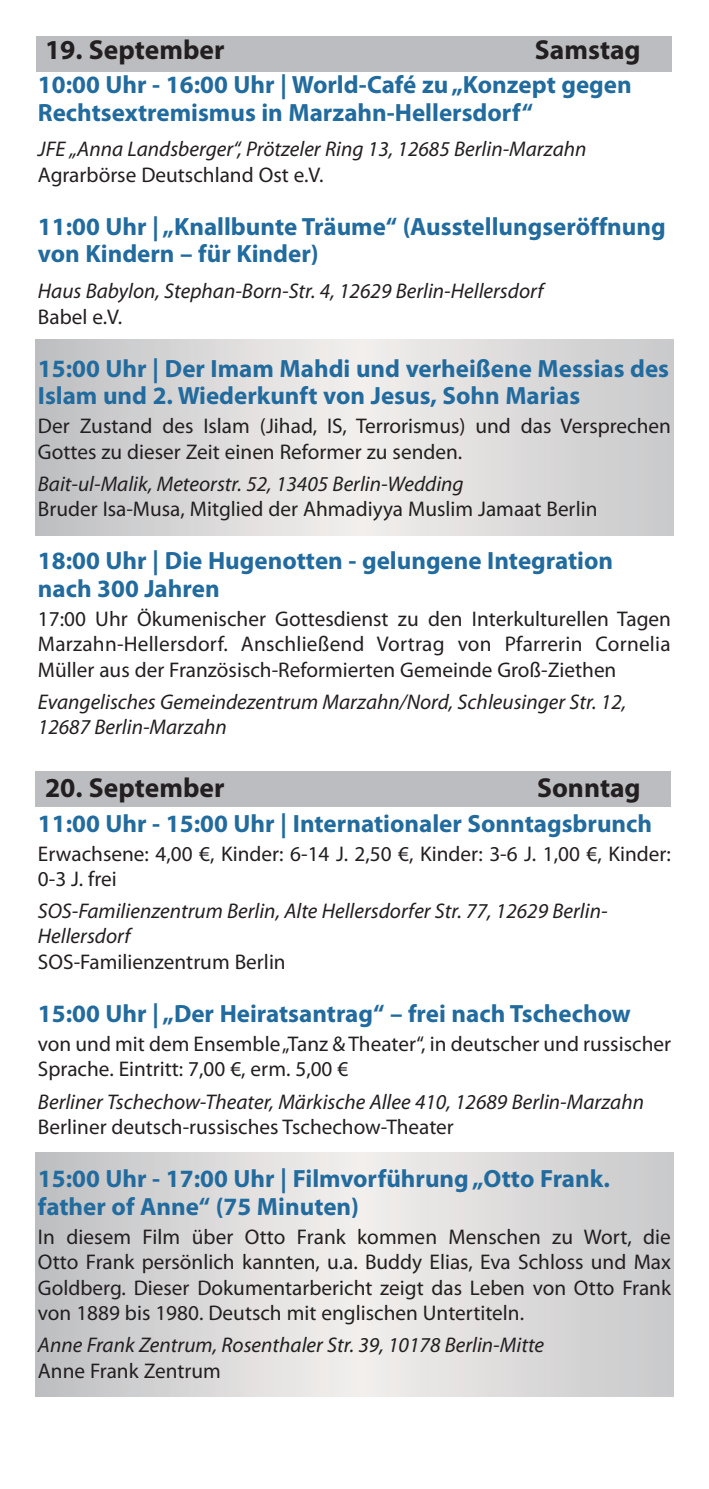
<style>
.page{position:relative;width:709px;height:1489px;background:#fff}
.page>*{position:absolute;margin:0;border:0;box-sizing:border-box;transform-origin:0 0}
.ev_Datum{font:700 27.5px "Myriad Pro";color:#231f20}
.Uhrzeit___Name_10pt{font:700 25px/27.5px "Myriad Pro";color:#226b9e}
.Copy{font:21.25px/25.5px "Myriad Pro";color:#231f20}
.Adresse{font:italic 21.25px/25px "Myriad Pro";color:#231f20}
</style>
<div class="page">
<svg style="left:35px;top:1152px;width:638px;height:244px;background:#dad9d9"></svg>
<svg style="left:35px;top:339px;width:638px;height:196px;background:#dad9d9"></svg>
<div style="left:35px;top:771px;width:636px;height:36px;background:#bcbdc0"></div>
<div style="left:37px;top:36px;width:635px;height:36px;background:#bcbdc0"></div>
<p class="ev_Datum" style="left:45px;top:31px;width:181px">19. September</p>
<p class="ev_Datum" style="left:535px;top:31px;width:107px">Samstag</p>
<p class="Uhrzeit___Name_10pt" style="left:38px;top:70px;width:595px">10:00 Uhr - 16:00 Uhr | World-Café zu „Konzept gegen<br>Rechtsextremismus in Marzahn-Hellersdorf“</p>
<p class="Adresse" style="left:38px;top:136px;width:550px">JFE „Anna Landsberger“, Prötzeler Ring 13, 12685 Berlin-Marzahn</p>
<p class="Copy" style="left:38px;top:162px;width:287px">Agrarbörse Deutschland Ost e.V.</p>
<p class="Uhrzeit___Name_10pt" style="left:38px;top:212px;width:629px">11:00 Uhr | „Knallbunte Träume“ (Ausstellungseröffnung von Kindern – für Kinder)</p>
<p class="Adresse" style="left:38px;top:278px;width:507px">Haus Babylon, Stephan-Born-Str. 4, 12629 Berlin-Hellersdorf</p>
<p class="Copy" style="left:38px;top:303px;width:86px">Babel e.V.</p>
<p class="Uhrzeit___Name_10pt" style="left:38px;top:353px;width:632px">15:00 Uhr | Der Imam Mahdi und verheißene Messias des<br>Islam und 2. Wiederkunft von Jesus, Sohn Marias</p>
<p class="Copy" style="left:38px;top:413px;width:634px">Der Zustand des Islam (Jihad, IS, Terrorismus) und das Versprechen<br>Gottes zu dieser Zeit einen Reformer zu senden.</p>
<p class="Adresse" style="left:38px;top:471px;width:427px">Bait-ul-Malik, Meteorstr. 52, 13405 Berlin-Wedding</p>
<p class="Copy" style="left:38px;top:496px;width:561px">Bruder Isa-Musa, Mitglied der Ahmadiyya Muslim Jamaat Berlin</p>
<p class="Uhrzeit___Name_10pt" style="left:38px;top:546px;width:577px">18:00 Uhr | Die Hugenotten - gelungene Integration nach 300 Jahren</p>
<p class="Copy" style="left:38px;top:605px;width:634px;text-align:justify">17:00 Uhr Ökumenischer Gottesdienst zu den Interkulturellen Tagen Marzahn-Hellersdorf. Anschließend Vortrag von Pfarrerin Cornelia Müller aus der Französisch-Reformierten Gemeinde Groß-Ziethen</p>
<p class="Adresse" style="left:38px;top:689px;width:590px">Evangelisches Gemeindezentrum Marzahn/Nord, Schleusinger Str. 12,<br>12687 Berlin-Marzahn</p>
<p class="ev_Datum" style="left:45px;top:769px;width:181px">20. September</p>
<p class="ev_Datum" style="left:537px;top:769px;width:105px">Sonntag</p>
<p class="Uhrzeit___Name_10pt" style="left:38px;top:808px;width:615px">11:00 Uhr - 15:00 Uhr | Internationaler Sonntagsbrunch</p>
<p class="Copy" style="left:38px;top:840px;width:634px">Erwachsene: 4,00 €, Kinder: 6-14 J. 2,50 €, Kinder: 3-6 J. 1,00 €, Kinder:<br>0-3 J. frei</p>
<p class="Adresse" style="left:38px;top:898px;width:571px">SOS-Familienzentrum Berlin, Alte Hellersdorfer Str. 77, 12629 Berlin-<br>Hellersdorf</p>
<p class="Copy" style="left:38px;top:948px;width:249px">SOS-Familienzentrum Berlin</p>
<p class="Uhrzeit___Name_10pt" style="left:38px;top:998px;width:594px">15:00 Uhr | „Der Heiratsantrag“ – frei nach Tschechow</p>
<p class="Copy" style="left:38px;top:1030px;width:634px">von und mit dem Ensemble „Tanz &amp; Theater“, in deutscher und russischer<br>Sprache. Eintritt: 7,00 €, erm. 5,00 €</p>
<p class="Adresse" style="left:38px;top:1088px;width:607px">Berliner Tschechow-Theater, Märkische Allee 410, 12689 Berlin-Marzahn</p>
<p class="Copy" style="left:38px;top:1113px;width:417px">Berliner deutsch-russisches Tschechow-Theater</p>
<p class="Uhrzeit___Name_10pt" style="left:38px;top:1163px;width:573px">15:00 Uhr - 17:00 Uhr | Filmvorführung „Otto Frank. father of Anne“ (75 Minuten)</p>
<p class="Copy" style="left:38px;top:1223px;width:634px;text-align:justify">In diesem Film über Otto Frank kommen Menschen zu Wort, die Otto Frank persönlich kannten, u.a. Buddy Elias, Eva Schloss und Max Goldberg. Dieser Dokumentarbericht zeigt das Leben von Otto Frank von 1889 bis 1980. Deutsch mit englischen Untertiteln.</p>
<p class="Adresse" style="left:38px;top:1332px;width:508px">Anne Frank Zentrum, Rosenthaler Str. 39, 10178 Berlin-Mitte</p>
<p class="Copy" style="left:38px;top:1357px;width:184px">Anne Frank Zentrum</p>
</div>
